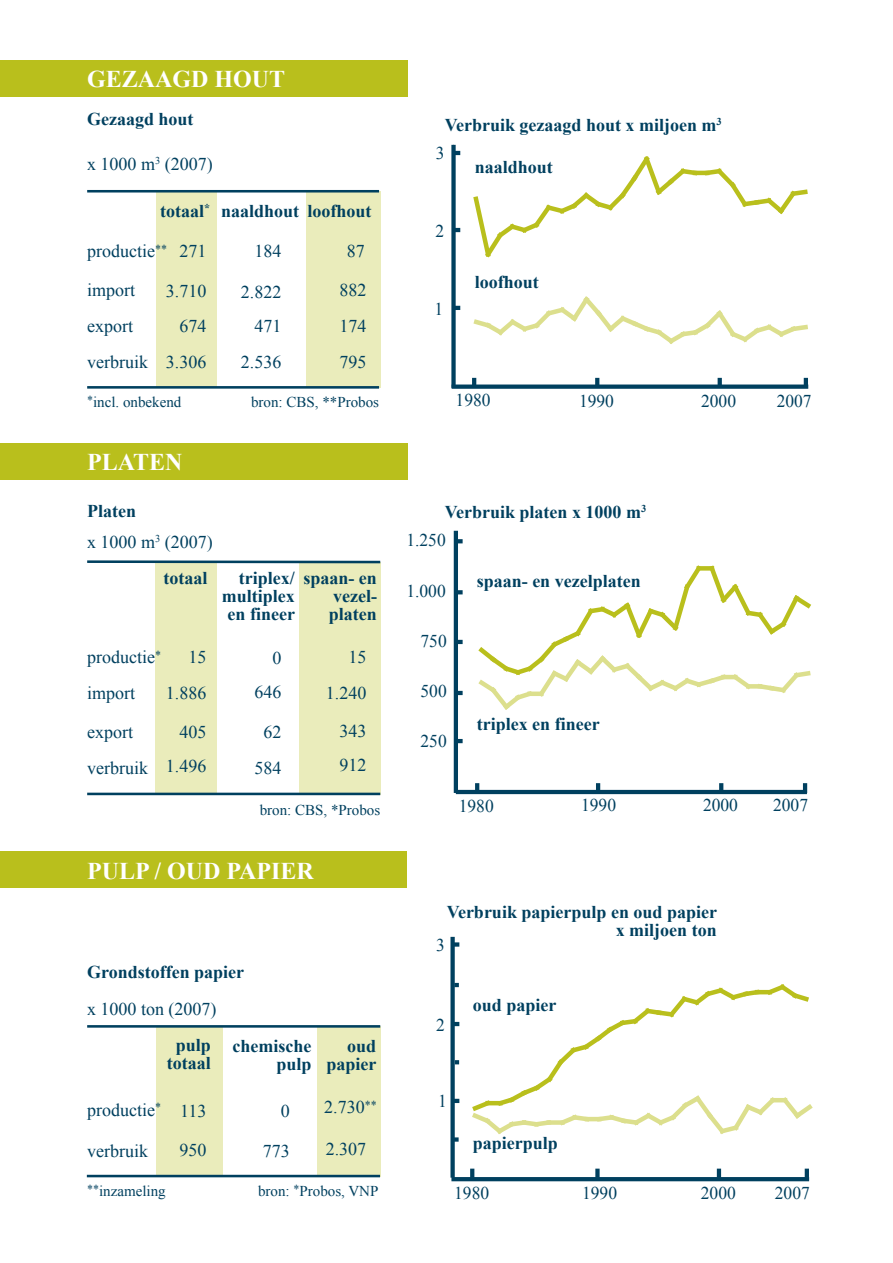
<style>
.page{position:relative;width:893px;height:1263px;background:#fff}
.page>*{position:absolute;margin:0;border:0;box-sizing:border-box;transform-origin:0 0}
.t1{font:700 24px "Times New Roman";color:#fff}
.t2{font:700 18px/18px "Times New Roman";color:#00405f;text-align:right}
.t3{font:18px/36px "Times New Roman";color:#00405f}
.t4{font:18px "Times New Roman";color:#00405f;scale:.96 1}
.t5{font:15px "Times New Roman";color:#00405f}
.s1{font-weight:700}
</style>
<div class="page">
<div style="left:317px;top:1025px;width:64px;height:151px;background:#eaecbb"></div>
<div style="left:156px;top:1026px;width:67px;height:150px;background:#eaecbb"></div>
<div style="left:306px;top:191px;width:75px;height:197px;background:#eaecbb"></div>
<div style="left:156px;top:192px;width:60px;height:196px;background:#eaecbb"></div>
<hr style="left:87px;top:190px;width:292px;height:2px;background:#00405f">
<hr style="left:87px;top:386px;width:292px;height:3px;background:#00405f">
<div style="left:155px;top:561px;width:61px;height:233px;background:#eaecbb"></div>
<div style="left:299px;top:562px;width:82px;height:232px;background:#eaecbb"></div>
<hr style="left:87px;top:560px;width:293px;height:3px;background:#00405f">
<hr style="left:87px;top:793px;width:293px;height:2px;background:#00405f">
<hr style="left:87px;top:1025px;width:293px;height:3px;background:#00405f">
<hr style="left:87px;top:1175px;width:293px;height:2px;background:#00405f">
<div style="left:0;top:60px;width:407px;height:36px;background:#b9bf1c"></div>
<div style="left:0;top:443px;width:407px;height:36px;background:#b9bf1c"></div>
<div style="left:0;top:851px;width:406px;height:36px;background:#b9bf1c"></div>
<div style="left:451px;top:145px;width:5px;height:243px;background:#00405f"></div>
<svg style="left:456px;top:151px;width:4px;height:4px"></svg>
<svg style="left:456px;top:228px;width:4px;height:4px"></svg>
<svg style="left:456px;top:306px;width:4px;height:4px"></svg>
<svg style="left:472px;top:378px;width:4px;height:6px"></svg>
<svg style="left:595px;top:378px;width:4px;height:6px"></svg>
<div style="left:452px;top:384px;width:356px;height:5px;background:#00405f"></div>
<hr style="left:804px;top:378px;width:4px;height:10px;background:#00405f">
<svg style="left:718px;top:378px;width:4px;height:7px"></svg>
<svg style="left:473px;top:156px;width:335px;height:102px"></svg>
<svg style="left:473px;top:296px;width:335px;height:48px"></svg>
<svg style="left:475px;top:783px;width:4px;height:7px"></svg>
<hr style="left:596px;top:783px;width:4px;height:10px;background:#00405f">
<svg style="left:719px;top:783px;width:4px;height:7px"></svg>
<hr style="left:456px;top:790px;width:351px;height:4px;background:#00405f">
<hr style="left:454px;top:531px;width:4px;height:262px;background:#00405f">
<svg style="left:458px;top:640px;width:5px;height:4px"></svg>
<svg style="left:458px;top:691px;width:5px;height:4px"></svg>
<svg style="left:458px;top:739px;width:5px;height:4px"></svg>
<svg style="left:458px;top:539px;width:5px;height:4px"></svg>
<svg style="left:458px;top:590px;width:5px;height:4px"></svg>
<hr style="left:803px;top:783px;width:4px;height:10px;background:#00405f">
<svg style="left:478px;top:565px;width:334px;height:145px"></svg>
<div style="left:450px;top:937px;width:5px;height:240px;background:#00405f"></div>
<svg style="left:455px;top:1099px;width:4px;height:4px"></svg>
<svg style="left:455px;top:1060px;width:4px;height:4px"></svg>
<svg style="left:454px;top:1137px;width:5px;height:5px"></svg>
<svg style="left:454px;top:983px;width:5px;height:4px"></svg>
<svg style="left:455px;top:1022px;width:4px;height:4px"></svg>
<svg style="left:454px;top:942px;width:5px;height:5px"></svg>
<svg style="left:470px;top:1168px;width:4px;height:9px"></svg>
<div style="left:595px;top:1168px;width:5px;height:10px;background:#00405f"></div>
<hr style="left:717px;top:1168px;width:4px;height:10px;background:#00405f">
<svg style="left:451px;top:1177px;width:358px;height:4px"></svg>
<hr style="left:805px;top:1168px;width:4px;height:10px;background:#00405f">
<svg style="left:472px;top:984px;width:341px;height:150px"></svg>
<h1 class="t1" style="left:87px;top:62px;width:200px">GEZAAGD HOUT</h1>
<p class="t2" style="left:87px;top:110px;width:108px">Gezaagd hout</p>
<p class="t3" style="left:87px;top:146px;width:127px">x 1000 m<sup>3</sup> (2007)</p>
<p class="t2" style="left:160px;top:201px;width:51px">totaal<sup>*</sup></p>
<p class="t3" style="left:87px;top:232px;width:82px;line-height:38.4px">productie<sup>** </sup>import</p>
<p class="t3" style="left:87px;top:307px;width:62px">export verbruik</p>
<p class="t3" style="left:166px;top:231px;width:42px;line-height:39.6px;text-align:right">271<br>3.710</p>
<p class="t3" style="left:166px;top:307px;width:42px;text-align:right">674<br>3.306</p>
<p class="t5" style="left:87px;top:392px;width:96px"><sup>*</sup>incl. onbekend</p>
<p class="t2" style="left:221px;top:201px;width:152px">naaldhout loofhout</p>
<p class="t3" style="left:254px;top:233px;width:28px">184</p>
<p class="t3" style="left:241px;top:274px;width:42px;line-height:33.9px;text-align:right">2.822<br>471</p>
<p class="t3" style="left:241px;top:343px;width:42px">2.536</p>
<p class="t3" style="left:339px;top:232px;width:28px;line-height:38.7px;text-align:center">87<br>882</p>
<p class="t3" style="left:339px;top:307px;width:28px">174<br>795</p>
<p class="t5" style="left:251px;top:392px;width:129px">bron: CBS, **Probos</p>
<h1 class="t1" style="left:87px;top:445px;width:97px">PLATEN</h1>
<p class="t3" style="left:87px;top:495px;width:127px;line-height:31.5px"><span class="s1">Platen<br></span>x 1000 m<sup>3</sup> (2007)</p>
<p class="t2" style="left:164px;top:568px;width:45px">totaal</p>
<p class="t3" style="left:87px;top:639px;width:76px">productie<sup>* </sup>import</p>
<p class="t3" style="left:87px;top:713px;width:62px">export verbruik</p>
<p class="t3" style="left:166px;top:639px;width:42px;text-align:right">15<br>1.886</p>
<p class="t3" style="left:166px;top:714px;width:42px;line-height:34.8px;text-align:right">405<br>1.496</p>
<p class="t2" style="left:222px;top:568px;width:75px">triplex/ multiplex en fineer</p>
<p class="t3" style="left:254px;top:640px;width:28px;line-height:33.9px;text-align:right">0<br>646</p>
<p class="t3" style="left:254px;top:713px;width:28px;text-align:center">62<br>584</p>
<p class="t2" style="left:329px;top:568px;width:50px;text-align:justify;text-indent:-26px">spaan- en vezel&shy;platen</p>
<p class="t3" style="left:326px;top:639px;width:42px;text-align:right">15<br>1.240</p>
<p class="t3" style="left:339px;top:714px;width:28px;line-height:33.3px">343<br>912</p>
<p class="t5" style="left:260px;top:800px;width:122px">bron: CBS, *Probos</p>
<h1 class="t1" style="left:87px;top:854px;width:228px">PULP / OUD PAPIER</h1>
<p class="t2" style="left:87px;top:962px;width:159px">Grondstoffen papier</p>
<p class="t3" style="left:87px;top:990px;width:131px">x 1000 ton (2007)</p>
<p class="t2" style="left:167px;top:1036px;width:45px;text-align:center">pulp totaal</p>
<p class="t2" style="left:232px;top:1036px;width:80px">chemische pulp</p>
<p class="t2" style="left:327px;top:1036px;width:51px">oud papier</p>
<p class="t3" style="left:87px;top:1091px;width:75px">productie<sup>*</sup></p>
<p class="t3" style="left:87px;top:1132px;width:62px">verbruik</p>
<p class="t5" style="left:87px;top:1181px;width:80px"><sup>**</sup>inzameling</p>
<p class="t3" style="left:180px;top:1092px;width:28px">113</p>
<p class="t3" style="left:179px;top:1132px;width:28px">950</p>
<p class="t3" style="left:324px;top:1089px;width:54px">2.730<sup>**</sup></p>
<p class="t3" style="left:326px;top:1131px;width:42px">2.307</p>
<p class="t5" style="left:258px;top:1181px;width:122px">bron: <sup>*</sup>Probos, VNP</p>
<p class="t3" style="left:281px;top:1092px;width:10px">0</p>
<p class="t3" style="left:263px;top:1132px;width:28px">773</p>
<p class="t2" style="left:445px;top:116px;width:279px">Verbruik gezaagd hout x miljoen m<sup>3</sup></p>
<p class="t3" style="left:436px;top:135px;width:10px">3</p>
<p class="t3" style="left:436px;top:212px;width:10px">2</p>
<p class="t3" style="left:434px;top:290px;width:10px">1</p>
<p class="t2" style="left:475px;top:158px;width:80px">naaldhout</p>
<p class="t2" style="left:475px;top:272px;width:66px">loofhout</p>
<p class="t3" style="left:456px;top:382px;width:36px">1980</p>
<p class="t3" style="left:579px;top:383px;width:36px">1990</p>
<p class="t4" style="left:777px;top:389px;width:38px">2007</p>
<p class="t3" style="left:701px;top:383px;width:36px">2000</p>
<p class="t2" style="left:445px;top:502px;width:203px">Verbruik platen x 1000 m<sup>3</sup></p>
<p class="t3" style="left:406px;top:522px;width:41px">1.250</p>
<p class="t3" style="left:406px;top:572px;width:41px">1.000</p>
<p class="t3" style="left:420px;top:622px;width:28px">750</p>
<p class="t3" style="left:420px;top:673px;width:28px">500</p>
<p class="t3" style="left:420px;top:723px;width:28px">250</p>
<p class="t2" style="left:477px;top:572px;width:165px">spaan- en vezelplaten</p>
<p class="t2" style="left:477px;top:714px;width:124px">triplex en fineer</p>
<p class="t3" style="left:459px;top:787px;width:36px">1980</p>
<p class="t3" style="left:581px;top:787px;width:36px">1990</p>
<p class="t3" style="left:773px;top:787px;width:36px">2007</p>
<p class="t3" style="left:703px;top:787px;width:36px">2000</p>
<p class="t2" style="left:447px;top:902px;width:272px">Verbruik papierpulp en oud papier x miljoen ton</p>
<p class="t3" style="left:436px;top:927px;width:10px">3</p>
<p class="t3" style="left:436px;top:1006px;width:10px">2</p>
<p class="t2" style="left:473px;top:995px;width:85px">oud papier</p>
<p class="t3" style="left:438px;top:1083px;width:10px">1</p>
<p class="t2" style="left:473px;top:1134px;width:87px">papierpulp</p>
<p class="t3" style="left:454px;top:1175px;width:36px">1980</p>
<p class="t3" style="left:582px;top:1175px;width:36px">1990</p>
<p class="t3" style="left:701px;top:1175px;width:36px">2000</p>
<p class="t3" style="left:775px;top:1175px;width:36px">2007</p>
</div>
